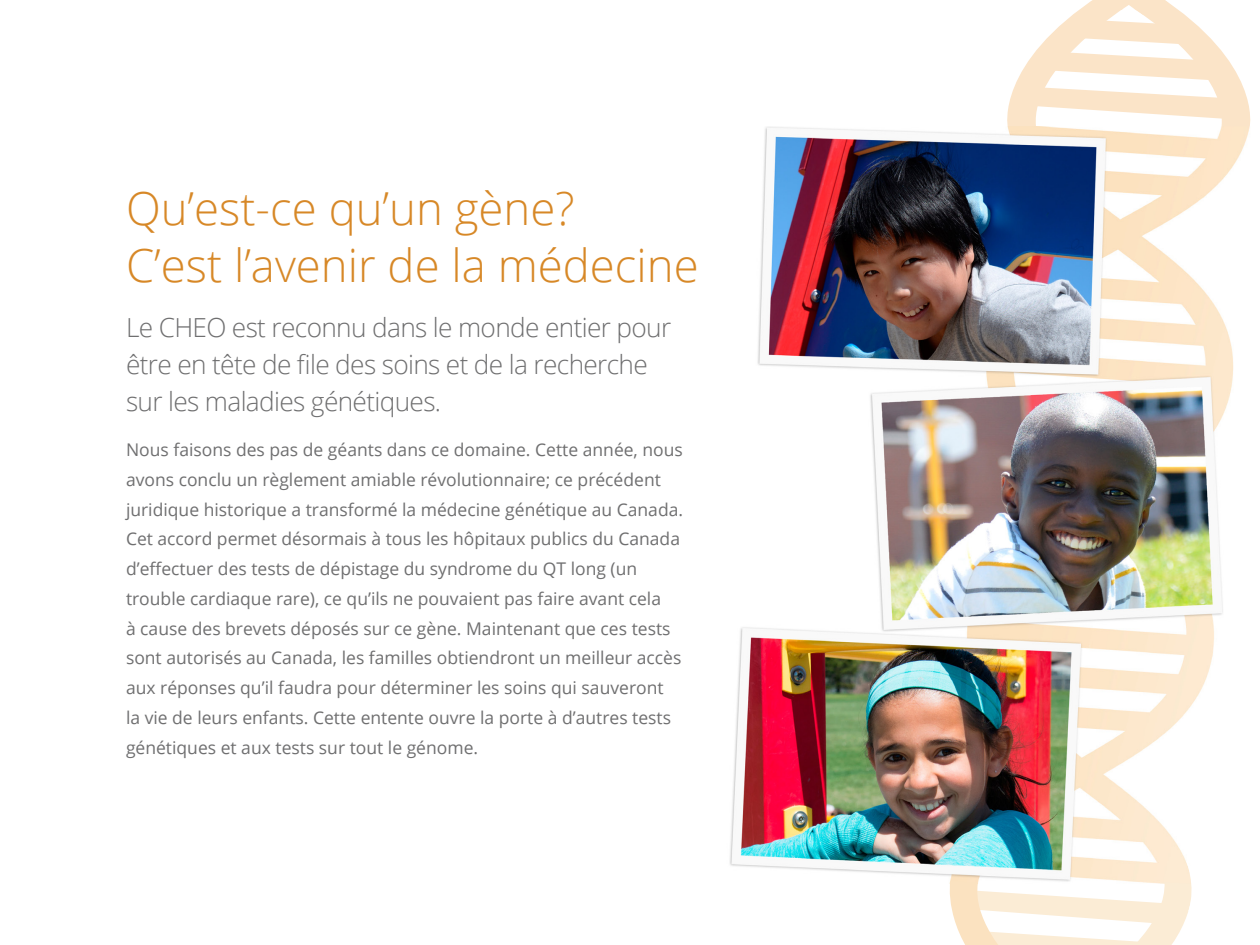
<style>
.page{position:relative;width:1260px;height:945px;background:#fff}
.page>*{position:absolute;margin:0;border:0;box-sizing:border-box;transform-origin:0 0}
.t1{font:300 45.5px "Open Sans";color:#d78827}
.t2{font:300 26.25px/36.8px "Open Sans";letter-spacing:-.025em;color:#6f6f70}
.t3{font:17.5px/29.8px "Open Sans";color:#6f6f70}
</style>
<div class="page">
<img style="left:730px;top:126px;width:520px;height:750px">
<svg style="left:1007px;top:0;width:244px;height:126px"></svg>
<svg style="left:943px;top:860px;width:280px;height:85px"></svg>
<p class="t1" style="left:126px;top:177px;width:450px">Qu’est-ce qu’un gène?</p>
<p class="t1" style="left:126px;top:234px;width:574px">C’est l’avenir de la médecine</p>
<p class="t2" style="left:126px;top:309px;width:547px">Le CHEO est reconnu dans le monde entier pour être en tête de file des soins et de la recherche sur les maladies génétiques.</p>
<p class="t3" style="left:126px;top:434px;width:559px">Nous faisons des pas de géants dans ce domaine. Cette année, nous avons conclu un règlement amiable révolutionnaire; ce précédent juridique historique a transformé la médecine génétique au Canada.<br>Cet accord permet désormais à tous les hôpitaux publics du Canada d’effectuer des tests de dépistage du syndrome du QT long (un trouble cardiaque rare), ce qu’ils ne pouvaient pas faire avant cela<br>à cause des brevets déposés sur ce gène. Maintenant que ces tests sont autorisés au Canada, les familles obtiendront un meilleur accès aux réponses qu’il faudra pour déterminer les soins qui sauveront<br>la vie de leurs enfants. Cette entente ouvre la porte à d’autres tests génétiques et aux tests sur tout le génome.</p>
</div>
